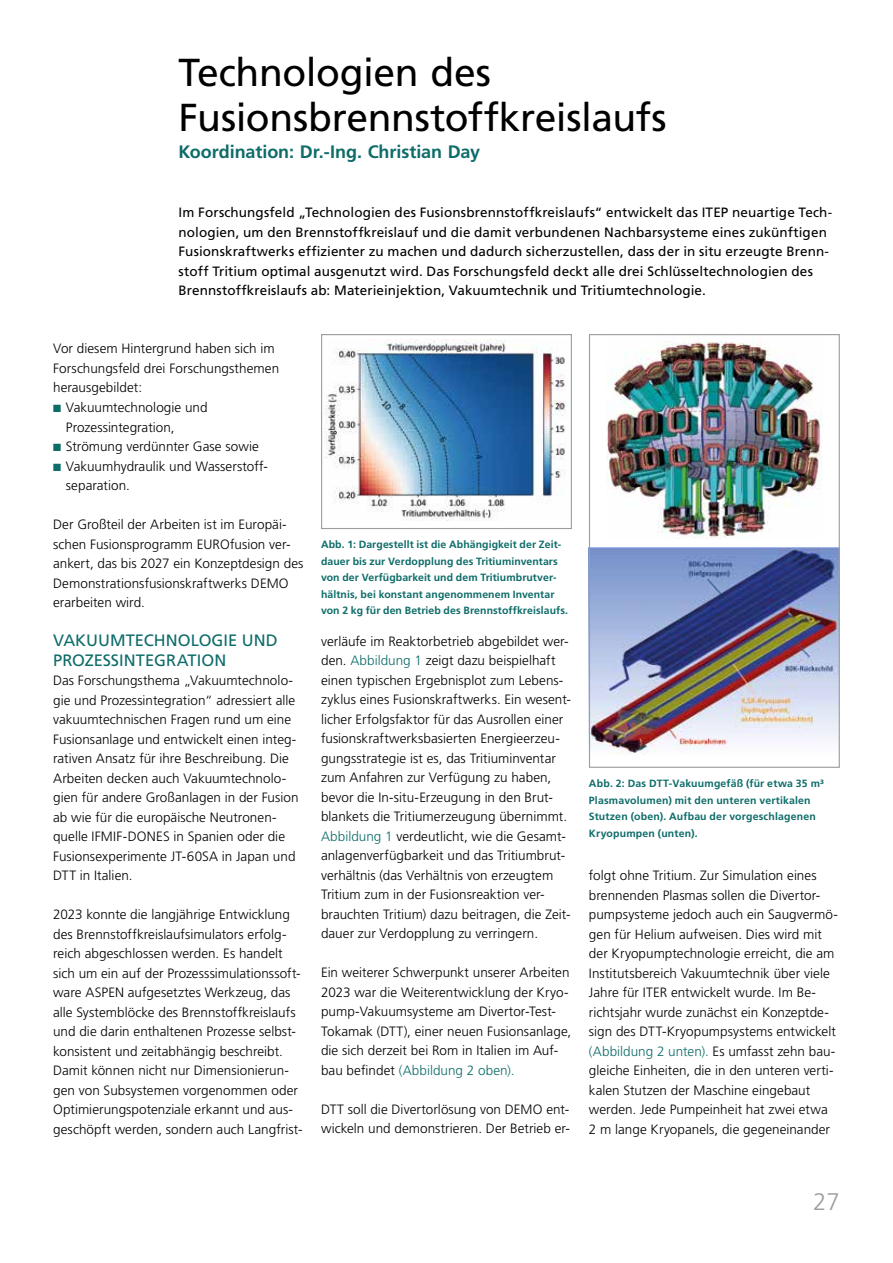
<style>
.page{position:relative;width:893px;height:1263px;background:#fff}
.page>*{position:absolute;margin:0;border:0;box-sizing:border-box;transform-origin:0 0}
.t1{font:39px/45px "Frutiger";letter-spacing:-.01em;color:#000}
.t2{font:300 24px "Frutiger";color:#9d9d9c}
.t3{font:700 18px "Frutiger";letter-spacing:-.005em;color:#0e6c69}
.t4{font:16.5px/19.5px "Frutiger";color:#0e6c69}
.t5{font:300 13.5px/19.5px "Frutiger";color:#000}
.t6{font:13.5px/19.5px "Frutiger";letter-spacing:.005em;color:#000}
.t7{font:700 10.5px/16.5px "Frutiger";letter-spacing:.01em;color:#0e6c69}
.s1{color:#0e6c69}
</style>
<div class="page">
<img style="left:324px;top:340px;width:242px;height:181px">
<div style="left:321px;top:334px;width:251px;height:195px;border:1px solid #9d9d9c"></div>
<img style="left:606px;top:341px;width:216px;height:197px">
<img style="left:591px;top:548px;width:247px;height:207px">
<div style="left:589px;top:334px;width:251px;height:434px;border:1px solid #9d9d9c"></div>
<h1 class="t1" style="left:179px;top:50px;width:490px">Technologien des<br>Fusionsbrennstoffkreislaufs</h1>
<h3 class="t3" style="left:179px;top:142px;width:303px">Koordination: Dr.-Ing. Christian Day</h3>
<p class="t6" style="left:179px;top:202px;width:655px">Im Forschungsfeld „Technologien des Fusionsbrennstoffkreislaufs“ entwickelt das ITEP neuartige Tech&shy;nologien, um den Brennstoffkreislauf und die damit verbundenen Nachbarsysteme eines zukünftigen Fusionskraftwerks effizienter zu machen und dadurch sicherzustellen, dass der in situ erzeugte Brenn&shy;stoff Tritium optimal ausgenutzt wird. Das Forschungsfeld deckt alle drei Schlüsseltechnologien des Brennstoffkreislaufs ab: Materieinjektion, Vakuumtechnik und Tritiumtechnologie.</p>
<p class="t5" style="left:53px;top:339px;width:227px">Vor diesem Hintergrund haben sich im<br>Forschungsfeld drei Forschungsthemen herausgebildet:</p>
<p class="t5" style="left:66px;top:398px;width:143px;text-indent:-13px"><span class="s1">■</span> Vakuumtechnologie und<br>Prozessintegration,</p>
<p class="t5" style="left:53px;top:437px;width:207px"><span class="s1">■</span> Strömung verdünnter Gase sowie</p>
<p class="t5" style="left:66px;top:456px;width:202px;text-indent:-13px"><span class="s1">■</span> Vakuumhydraulik und Wasserstoff&shy;separation.</p>
<p class="t5" style="left:53px;top:515px;width:252px">Der Großteil der Arbeiten ist im Europäi&shy;schen Fusionsprogramm EUROfusion ver&shy;ankert, das bis 2027 ein Konzeptdesign des Demonstrationsfusionskraftwerks DEMO erarbeiten wird.</p>
<p class="t4" style="left:53px;top:630px;width:226px">VAKUUMTECHNOLOGIE UND<br>PROZESSINTEGRATION</p>
<p class="t5" style="left:53px;top:671px;width:247px">Das Forschungsthema „Vakuumtechnolo&shy;gie und Prozessintegration“ adressiert alle vakuumtechnischen Fragen rund um eine Fusionsanlage und entwickelt einen integ&shy;rativen Ansatz für ihre Beschreibung. Die Arbeiten decken auch Vakuumtechnolo&shy;gien für andere Großanlagen in der Fusion ab wie für die europäische Neutronen&shy;quelle IFMIF-DONES in Spanien oder die Fusionsexperimente JT-60SA in Japan und DTT in Italien.</p>
<p class="t5" style="left:53px;top:905px;width:251px">2023 konnte die langjährige Entwicklung des Brennstoffkreislaufsimulators erfolg&shy;reich abgeschlossen werden. Es handelt sich um ein auf der Prozesssimulationssoft&shy;ware ASPEN aufgesetztes Werkzeug, das alle Systemblöcke des Brennstoffkreislaufs und die darin enthaltenen Prozesse selbst&shy;konsistent und zeitabhängig beschreibt.<br>Damit können nicht nur Dimensionierun&shy;gen von Subsystemen vorgenommen oder Optimierungspotenziale erkannt und aus&shy;geschöpft werden, sondern auch Langfrist-</p>
<p class="t7" style="left:321px;top:536px;width:249px">Abb. 1: Dargestellt ist die Abhängigkeit der Zeit&shy;dauer bis zur Verdopplung des Tritiuminventars von der Verfügbarkeit und dem Tritiumbrutver&shy;hältnis, bei konstant angenommenem Inventar von 2 kg für den Betrieb des Brennstoffkreislaufs.</p>
<p class="t5" style="left:321px;top:631px;width:252px">verläufe im Reaktorbetrieb abgebildet wer&shy;den. <span class="s1">Abbildung 1</span> zeigt dazu beispielhaft einen typischen Ergebnisplot zum Lebens&shy;zyklus eines Fusionskraftwerks. Ein wesent&shy;licher Erfolgsfaktor für das Ausrollen einer fusionskraftwerksbasierten Energieerzeu&shy;gungsstrategie ist es, das Tritiuminventar zum Anfahren zur Verfügung zu haben, bevor die In-situ-Erzeugung in den Brut&shy;blankets die Tritiumerzeugung übernimmt.<br><span class="s1">Abbildung 1</span> verdeutlicht, wie die Gesamt&shy;anlagenverfügbarkeit und das Tritiumbrut&shy;verhältnis (das Verhältnis von erzeugtem Tritium zum in der Fusionsreaktion ver&shy;brauchten Tritium) dazu beitragen, die Zeit&shy;dauer zur Verdopplung zu verringern.</p>
<p class="t5" style="left:321px;top:963px;width:252px">Ein weiterer Schwerpunkt unserer Arbeiten 2023 war die Weiterentwicklung der Kryo&shy;pump-Vakuumsysteme am Divertor-Test-Tokamak (DTT), einer neuen Fusionsanlage, die sich derzeit bei Rom in Italien im Auf&shy;bau befindet <span class="s1">(Abbildung 2 oben).</span></p>
<p class="t5" style="left:321px;top:1099px;width:251px">DTT soll die Divertorlösung von DEMO ent&shy;wickeln und demonstrieren. Der Betrieb er-</p>
<p class="t7" style="left:589px;top:775px;width:237px">Abb. 2: Das DTT-Vakuumgefäß (für etwa 35 m³<br>Plasmavolumen) mit den unteren vertikalen Stutzen (oben). Aufbau der vorgeschlagenen Kryopumpen (unten).</p>
<p class="t5" style="left:589px;top:866px;width:251px">folgt ohne Tritium. Zur Simulation eines brennenden Plasmas sollen die Divertor&shy;pumpsysteme jedoch auch ein Saugvermö&shy;gen für Helium aufweisen. Dies wird mit der Kryopumptechnologie erreicht, die am Institutsbereich Vakuumtechnik über viele Jahre für ITER entwickelt wurde. Im Be&shy;richtsjahr wurde zunächst ein Konzeptde&shy;sign des DTT-Kryopumpsystems entwickelt <span class="s1">(Abbildung 2 unten).</span> Es umfasst zehn bau&shy;gleiche Einheiten, die in den unteren verti&shy;kalen Stutzen der Maschine eingebaut werden. Jede Pumpeinheit hat zwei etwa 2 m lange Kryopanels, die gegeneinander</p>
<h2 class="t2" style="left:813px;top:1188px;width:28px">27</h2>
</div>
